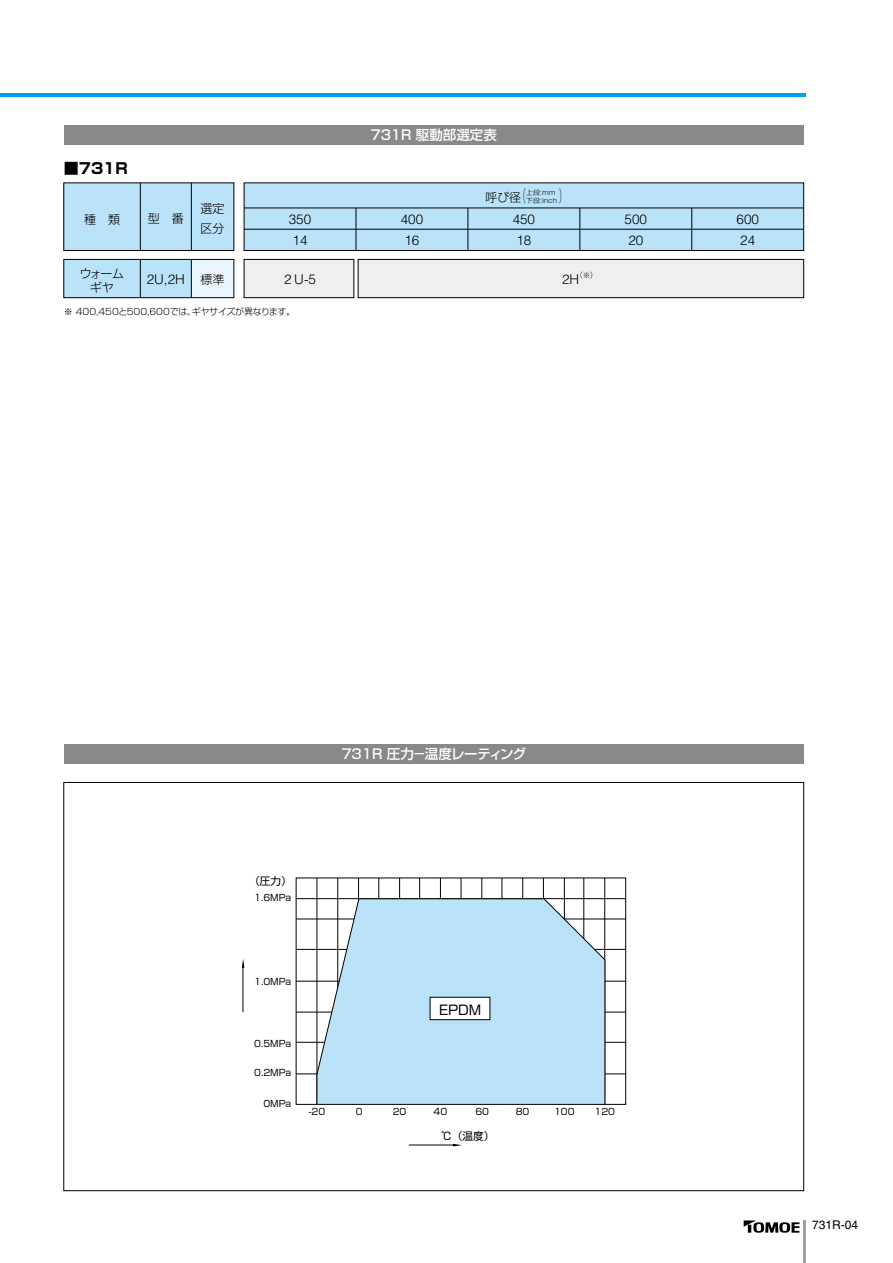
<style>
.page{position:relative;width:893px;height:1263px;background:#fff}
.page>*{position:absolute;margin:0;border:0;box-sizing:border-box;transform-origin:0 0}
.t1{font:300 16.05px "Shin Go Pro";color:#000;scale:.41 1}
.t2{font:700 15px "Shin Go Pro";color:#000}
.t3{font:300 13.5px/21.3px "Helvetica";color:#000}
.t4{font:500 13.5px "Shin Go Pro";letter-spacing:-.03em;color:#fff}
.t5{font:500 13.5px "Shin Go Pro";color:#fff}
.t6{font:13.2px "Shin Go Pro";color:#000}
.t7{font:300 12px/20px "Shin Go Pro";letter-spacing:-.02em;color:#000}
.t8{font:12px "Helvetica";color:#000}
.t9{font:10.5px "Shin Go Pro";color:#000}
.t10{font:9px "Shin Go Pro";color:#000}
.t11{font:300 9px "Shin Go Pro";letter-spacing:-.02em;color:#000}
.t12{font:7.5px "Koz Go Pro";color:#000}
.t13{font:300 6.45px "Shin Go Pro";color:#000;scale:1.11 1}
</style>
<div class="page">
<hr style="left:803px;top:1220px;width:3px;height:43px;background:#9fa0a0">
<svg style="left:744px;top:1220px;width:12px;height:7px"></svg>
<svg style="left:748px;top:1222px;width:51px;height:11px"></svg>
<hr style="left:0;top:94px;width:806px;height:3px;background:#00a0e9">
<div style="left:64px;top:744px;width:740px;height:19px;background:#898989"></div>
<div style="left:64px;top:125px;width:740px;height:20px;background:#898989"></div>
<div style="left:244px;top:259px;width:110px;height:39px;background:#efefef"></div>
<div style="left:244px;top:259px;width:110px;height:39px;border:1px solid #000"></div>
<div style="left:358px;top:259px;width:446px;height:39px;background:#efefef"></div>
<div style="left:358px;top:259px;width:446px;height:39px;border:1px solid #000"></div>
<div style="left:64px;top:183px;width:170px;height:67px;background:#bae3f9"></div>
<div style="left:64px;top:183px;width:170px;height:68px;border:1px solid #000"></div>
<hr style="left:140px;top:183px;width:1px;height:67px;background:#000">
<hr style="left:191px;top:183px;width:1px;height:67px;background:#000">
<div style="left:244px;top:183px;width:560px;height:67px;background:#bae3f9"></div>
<div style="left:244px;top:183px;width:560px;height:68px;border:1px solid #000"></div>
<hr style="left:691px;top:208px;width:1px;height:42px;background:#000">
<hr style="left:580px;top:208px;width:1px;height:42px;background:#000">
<hr style="left:468px;top:208px;width:1px;height:42px;background:#000">
<hr style="left:356px;top:208px;width:1px;height:42px;background:#000">
<hr style="left:244px;top:229px;width:560px;height:1px;background:#000">
<hr style="left:244px;top:208px;width:560px;height:1px;background:#000">
<div style="left:191px;top:259px;width:43px;height:39px;background:#eaf6fd"></div>
<div style="left:64px;top:259px;width:127px;height:39px;background:#bae3f9"></div>
<div style="left:64px;top:259px;width:170px;height:39px;border:1px solid #000"></div>
<hr style="left:140px;top:259px;width:1px;height:39px;background:#000">
<hr style="left:191px;top:259px;width:1px;height:39px;background:#000">
<hr style="left:296px;top:898px;width:330px;height:1px;background:#000">
<hr style="left:296px;top:919px;width:330px;height:1px;background:#000">
<hr style="left:296px;top:949px;width:330px;height:1px;background:#000">
<hr style="left:296px;top:981px;width:330px;height:1px;background:#000">
<hr style="left:296px;top:1074px;width:330px;height:1px;background:#000">
<hr style="left:296px;top:1012px;width:330px;height:1px;background:#000">
<hr style="left:296px;top:1042px;width:330px;height:1px;background:#000">
<hr style="left:337px;top:878px;width:1px;height:226px;background:#000">
<hr style="left:317px;top:878px;width:1px;height:226px;background:#000">
<hr style="left:358px;top:878px;width:1px;height:226px;background:#000">
<hr style="left:419px;top:878px;width:1px;height:226px;background:#000">
<hr style="left:440px;top:878px;width:1px;height:226px;background:#000">
<hr style="left:461px;top:878px;width:1px;height:225px;background:#000">
<hr style="left:482px;top:878px;width:1px;height:225px;background:#000">
<hr style="left:502px;top:878px;width:1px;height:226px;background:#000">
<hr style="left:522px;top:878px;width:1px;height:226px;background:#000">
<hr style="left:543px;top:878px;width:1px;height:225px;background:#000">
<hr style="left:564px;top:878px;width:1px;height:225px;background:#000">
<hr style="left:583px;top:878px;width:1px;height:225px;background:#000">
<hr style="left:604px;top:878px;width:1px;height:225px;background:#000">
<hr style="left:379px;top:878px;width:1px;height:225px;background:#000">
<hr style="left:399px;top:878px;width:1px;height:225px;background:#000">
<hr style="left:409px;top:1145px;width:46px;height:1px;background:#000">
<svg style="left:453px;top:1144px;width:9px;height:2px"></svg>
<hr style="left:243px;top:966px;width:1px;height:46px;background:#000">
<svg style="left:242px;top:959px;width:2px;height:9px"></svg>
<svg style="left:316px;top:898px;width:290px;height:207px;background:#badef2"></svg>
<div style="left:430px;top:997px;width:60px;height:23px;background:#fff"></div>
<div style="left:430px;top:997px;width:60px;height:23px;border:1px solid #000"></div>
<p class="t2" style="left:64px;top:156px;width:65px">■731R</p>
<p class="t7" style="left:84px;top:208px;width:37px">種　類</p>
<p class="t7" style="left:148px;top:207px;width:37px">型　番</p>
<p class="t7" style="left:201px;top:197px;width:25px">選定区分</p>
<p class="t7" style="left:80px;top:262px;width:46px">ウォーム</p>
<p class="t7" style="left:90px;top:276px;width:25px">ギヤ</p>
<p class="t3" style="left:147px;top:268px;width:40px">2U,2H</p>
<p class="t7" style="left:201px;top:268px;width:25px">標準</p>
<p class="t5" style="left:370px;top:124px;width:128px">731R 駆動部選定表</p>
<p class="t1" style="left:519px;top:183px;width:18px">（</p>
<p class="t13" style="left:526px;top:195px;width:30px">下段：inch</p>
<p class="t7" style="left:486px;top:186px;width:37px">呼び径</p>
<p class="t13" style="left:526px;top:187px;width:28px">上段：mm</p>
<p class="t3" style="left:289px;top:208px;width:24px">350<br>14</p>
<p class="t3" style="left:401px;top:208px;width:24px">400<br>16</p>
<p class="t3" style="left:513px;top:208px;width:24px">450<br>18</p>
<p class="t3" style="left:625px;top:208px;width:24px">500<br>20</p>
<p class="t3" style="left:736px;top:208px;width:24px">600<br>24</p>
<p class="t3" style="left:284px;top:268px;width:33px">2 U-5</p>
<p class="t3" style="left:562px;top:268px;width:19px">2H</p>
<p class="t12" style="left:575px;top:270px;width:24px">（※）</p>
<p class="t11" style="left:64px;top:305px;width:233px">※ 400,450と500,600では、ギヤサイズが異なります。</p>
<p class="t4" style="left:341px;top:742px;width:187px">731R 圧力－温度レーティング</p>
<p class="t9" style="left:249px;top:872px;width:44px">（圧力）</p>
<p class="t10" style="left:254px;top:890px;width:38px">1.6MPa</p>
<p class="t10" style="left:254px;top:974px;width:38px">1.0MPa</p>
<p class="t10" style="left:254px;top:1036px;width:38px">0.5MPa</p>
<p class="t10" style="left:254px;top:1065px;width:38px">0.2MPa</p>
<p class="t10" style="left:263px;top:1096px;width:29px">0MPa</p>
<p class="t6" style="left:439px;top:999px;width:44px">EPDM</p>
<p class="t10" style="left:309px;top:1104px;width:18px">-20</p>
<p class="t10" style="left:356px;top:1104px;width:8px">0</p>
<p class="t10" style="left:393px;top:1104px;width:15px">20</p>
<p class="t10" style="left:434px;top:1104px;width:15px">40</p>
<p class="t10" style="left:475px;top:1104px;width:15px">60</p>
<p class="t10" style="left:516px;top:1104px;width:15px">80</p>
<p class="t10" style="left:554px;top:1104px;width:22px">100</p>
<p class="t10" style="left:594px;top:1104px;width:22px">120</p>
<p class="t9" style="left:441px;top:1127px;width:54px">℃（温度）</p>
<p class="t8" style="left:812px;top:1218px;width:48px">731R-04</p>
</div>
